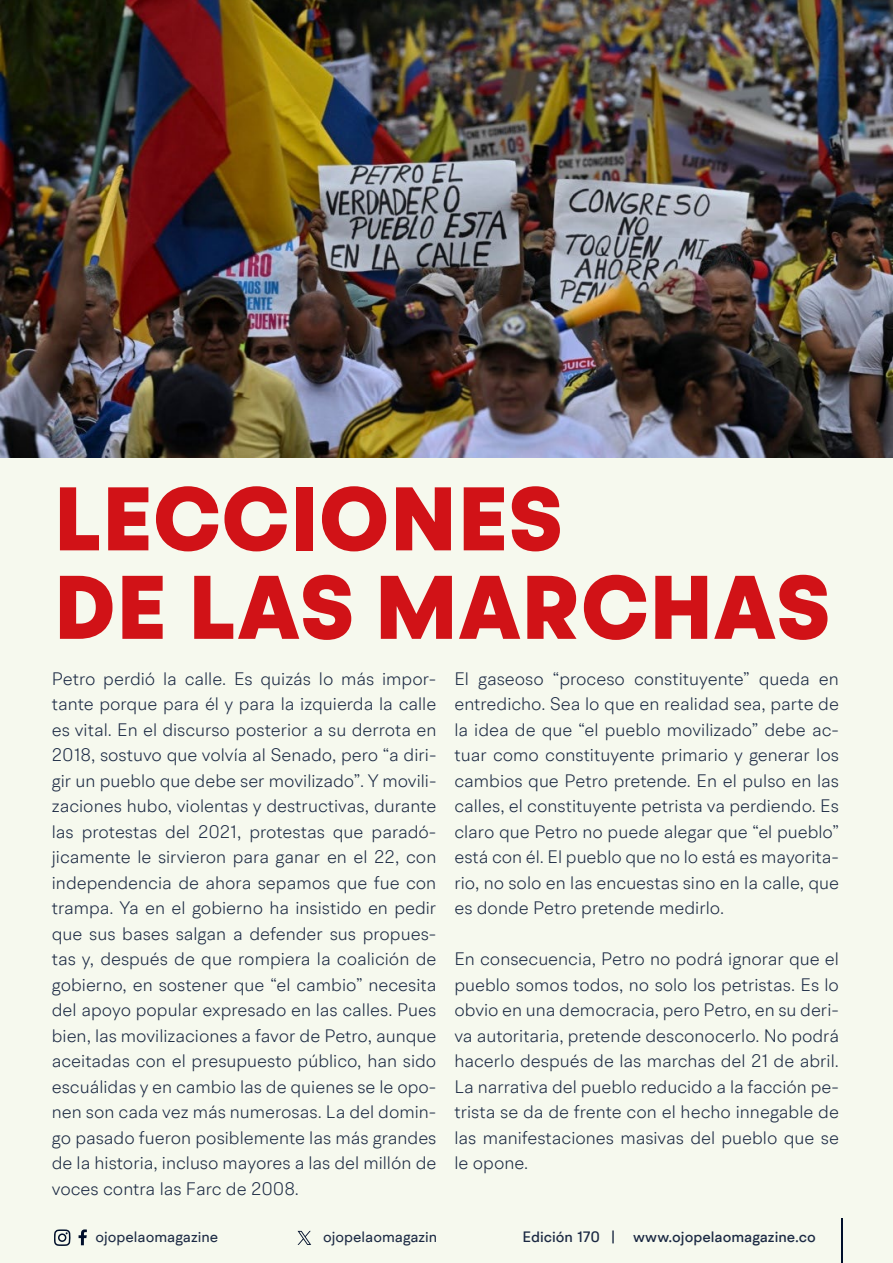
<style>
.page{position:relative;width:893px;height:1263px;background:#f6f9ee}
.page>*{position:absolute;margin:0;border:0;box-sizing:border-box;transform-origin:0 0}
.t1{font:900 90px/88.5px "BR Hendrix";letter-spacing:.01em;color:#d11217}
.t2{font:300 18px/25.5px "BR Hendrix";color:#1b2943;text-align:justify}
.t3{font:500 15px "BR Hendrix";color:#1b2943}
.t4{font:15px "BR Hendrix";color:#1b2943}
</style>
<div class="page">
<svg style="left:79px;top:1229px;width:8px;height:16px"></svg>
<svg style="left:54px;top:1229px;width:17px;height:17px"></svg>
<hr style="left:841px;top:1219px;width:1px;height:44px;background:#000f2b">
<svg style="left:298px;top:1231px;width:13px;height:14px"></svg>
<img style="left:0;top:0;width:893px;height:458px">
<h1 class="t1" style="left:54px;top:477px;width:777px">LECCIONES<br>DE LAS MARCHAS</h1>
<p class="t2" style="left:52px;top:665px;width:386px">Petro perdió la calle. Es quizás lo más impor&shy;tante porque para él y para la izquierda la calle es vital. En el discurso posterior a su derrota en 2018, sostuvo que volvía al Senado, pero “a diri&shy;gir un pueblo que debe ser movilizado”. Y movili&shy;zaciones hubo, violentas y destructivas, durante las protestas del 2021, protestas que paradó&shy;jicamente le sirvieron para ganar en el 22, con independencia de ahora sepamos que fue con trampa. Ya en el gobierno ha insistido en pedir que sus bases salgan a defender sus propues&shy;tas y, después de que rompiera la coalición de gobierno, en sostener que “el cambio” necesita del apoyo popular expresado en las calles. Pues bien, las movilizaciones a favor de Petro, aunque aceitadas con el presupuesto público, han sido escuálidas y en cambio las de quienes se le opo&shy;nen son cada vez más numerosas. La del domin&shy;go pasado fueron posiblemente las más grandes de la historia, incluso mayores a las del millón de voces contra las Farc de 2008.</p>
<p class="t2" style="left:454px;top:666px;width:386px">El gaseoso “proceso constituyente” queda en entredicho. Sea lo que en realidad sea, parte de la idea de que “el pueblo movilizado” debe ac&shy;tuar como constituyente primario y generar los cambios que Petro pretende. En el pulso en las calles, el constituyente petrista va perdiendo. Es claro que Petro no puede alegar que “el pueblo” está con él. El pueblo que no lo está es mayorita&shy;rio, no solo en las encuestas sino en la calle, que es donde Petro pretende medirlo.</p>
<p class="t2" style="left:454px;top:946px;width:386px">En consecuencia, Petro no podrá ignorar que el pueblo somos todos, no solo los petristas. Es lo obvio en una democracia, pero Petro, en su deri&shy;va autoritaria, pretende desconocerlo. No podrá hacerlo después de las marchas del 21 de abril.<br>La narrativa del pueblo reducido a la facción pe&shy;trista se da de frente con el hecho innegable de las manifestaciones masivas del pueblo que se le opone.</p>
<p class="t4" style="left:96px;top:1227px;width:124px">ojopelaomagazine</p>
<p class="t4" style="left:323px;top:1227px;width:116px">ojopelaomagazin</p>
<p class="t3" style="left:523px;top:1227px;width:295px">Edición 170 | www.ojopelaomagazine.co</p>
</div>
